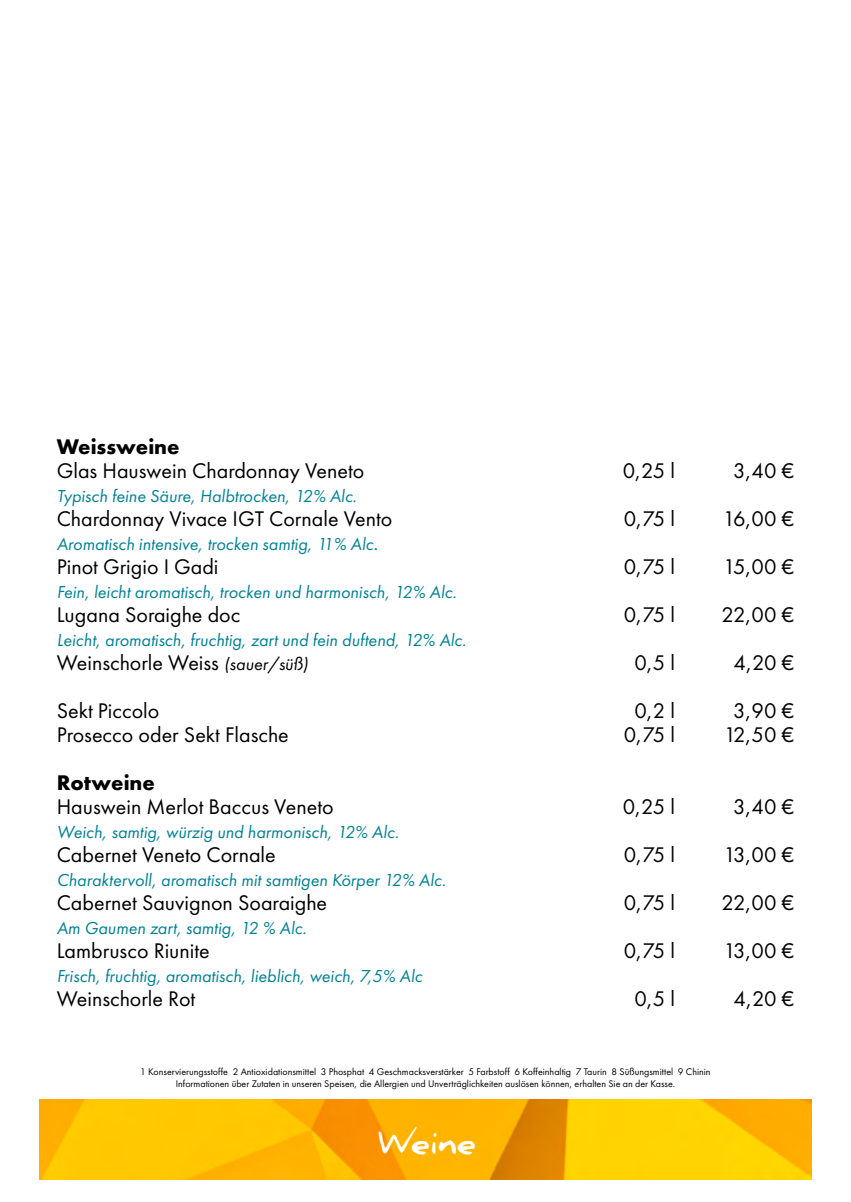
<style>
.page{position:relative;width:851px;height:1202px;background:#fff}
.page>*{position:absolute;margin:0;border:0;box-sizing:border-box;transform-origin:0 0}
.t1{font:700 36px "Daniel";color:#fff}
.t2{font:22px/48px "Futura PT";color:#000;text-align:center}
.t3{font:700 22px "Futura PT";color:#000}
.t4{font:italic 18px "Futura PT";color:#008295}
.t5{font:10px/12px "Futura PT";color:#000;text-align:center}
.s1{font-style:normal;font-size:22px}
.s2{font-style:italic;font-size:18px}
</style>
<div class="page">
<img style="left:40px;top:1100px;width:771px;height:79px">
<p class="t3" style="left:57px;top:433px;width:124px">Weissweine</p>
<p class="t2" style="left:57px;top:447px;width:309px">Glas Hauswein Chardonnay Veneto</p>
<p class="t4" style="left:57px;top:486px;width:301px">Typisch feine Säure, Halbtrocken, 12% Alc.</p>
<p class="t2" style="left:57px;top:495px;width:337px">Chardonnay Vivace IGT Cornale Vento</p>
<p class="t4" style="left:57px;top:534px;width:323px">Aromatisch intensive, trocken samtig, 11% Alc<span class="s1">.</span></p>
<p class="t2" style="left:57px;top:543px;width:163px">Pinot Grigio I Gadi</p>
<p class="t4" style="left:57px;top:582px;width:401px">Fein, leicht aromatisch, trocken und harmonisch, 12% Alc.</p>
<p class="t2" style="left:57px;top:591px;width:185px">Lugana Soraighe doc</p>
<p class="t4" style="left:57px;top:630px;width:411px">Leicht, aromatisch, fruchtig, zart und fein duftend, 12% Alc.</p>
<p class="t2" style="left:57px;top:639px;width:253px;text-align:left">Weinschorle Weiss <span class="s2">(sauer/süß)<br></span>Sekt Piccolo</p>
<p class="t2" style="left:57px;top:711px;width:233px">Prosecco oder Sekt Flasche</p>
<p class="t3" style="left:57px;top:769px;width:100px">Rotweine</p>
<p class="t2" style="left:57px;top:783px;width:278px">Hauswein Merlot Baccus Veneto</p>
<p class="t4" style="left:57px;top:822px;width:344px">Weich, samtig, würzig und harmonisch, 12% Alc.</p>
<p class="t2" style="left:57px;top:831px;width:220px">Cabernet Veneto Cornale</p>
<p class="t4" style="left:57px;top:870px;width:390px">Charaktervoll, aromatisch mit samtigen Körper 12% Alc.</p>
<p class="t2" style="left:57px;top:879px;width:272px">Cabernet Sauvignon Soaraighe</p>
<p class="t4" style="left:57px;top:918px;width:251px">Am Gaumen zart, samtig, 12 % Alc.</p>
<p class="t2" style="left:57px;top:927px;width:154px">Lambrusco Riunite</p>
<p class="t4" style="left:57px;top:966px;width:367px">Frisch, fruchtig, aromatisch, lieblich, weich, 7,5% Alc</p>
<p class="t2" style="left:57px;top:975px;width:140px">Weinschorle Rot</p>
<p class="t2" style="left:622px;top:447px;width:54px">0,25 l<br>0,75 l<br>0,75 l<br>0,75 l<br>0,5 l<br>0,2 l</p>
<p class="t2" style="left:623px;top:711px;width:53px">0,75 l</p>
<p class="t2" style="left:622px;top:783px;width:54px">0,25 l<br>0,75 l<br>0,75 l<br>0,75 l<br>0,5 l</p>
<p class="t2" style="left:721px;top:447px;width:74px">3,40 €<br>16,00 €<br>15,00 €<br>22,00 €<br>4,20 €<br>3,90 €</p>
<p class="t2" style="left:723px;top:711px;width:72px">12,50 €</p>
<p class="t2" style="left:721px;top:783px;width:74px">3,40 €<br>13,00 €<br>22,00 €<br>13,00 €<br>4,20 €</p>
<p class="t5" style="left:140px;top:1065px;width:571px">1 Konservierungsstoffe 2 Antioxidationsmittel 3 Phosphat 4 Geschmacksverstärker 5 Farbstoff 6 Koffeinhaltig 7 Taurin 8 Süßungsmittel 9 Chinin<br>Informationen über Zutaten in unseren Speisen, die Allergien und Unverträglichkeiten auslösen können, erhalten Sie an der Kasse.</p>
<h1 class="t1" style="left:378px;top:1121px;width:99px">Weine</h1>
</div>
